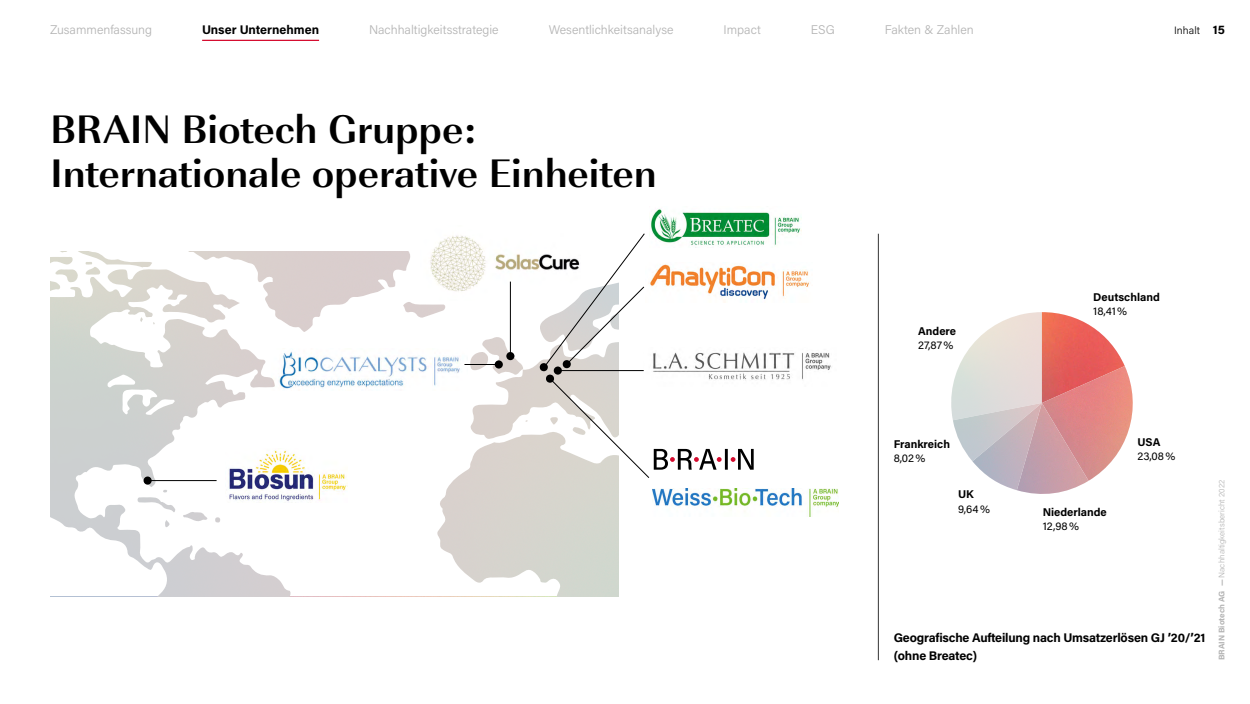
<style>
.page{position:relative;width:1250px;height:704px;background:#fff}
.page>*{position:absolute;margin:0;border:0;box-sizing:border-box;transform-origin:0 0}
.t1{font:700 41.25px/43.8px "Imperial URW";color:#000}
.t2{font:300 12.5px "Acumin Pro";color:#b3b3b3}
.t3{font:700 12.5px/18.1px "Acumin Pro";letter-spacing:-.015em;color:#000}
.t4{font:700 11.25px "Acumin Pro";color:#000}
.t5{font:11.25px "Acumin Pro";letter-spacing:.005em;color:#000}
.t6{font:300 10.62px "Acumin Pro";letter-spacing:.01em;color:#000}
.t7{font:300 8.12px "Acumin Pro";color:#b3b3b3}
.s1{font-weight:700;font-size:12.5px}
.s2{font-weight:700}
</style>
<div class="page">
<img style="left:50px;top:251px;width:569px;height:345px">
<hr style="left:878px;top:233px;width:1px;height:426px;background:#333">
<img style="left:754px;top:269px;width:56px;height:31px">
<img style="left:272px;top:348px;width:195px;height:42px">
<img style="left:226px;top:448px;width:122px;height:54px">
<img style="left:754px;top:352px;width:78px;height:28px">
<img style="left:652px;top:488px;width:187px;height:28px">
<img style="left:420px;top:236px;width:119px;height:64px">
<div style="left:144px;top:476px;width:8px;height:8px;background:#000;border-radius:50%"></div>
<div style="left:495px;top:360px;width:8px;height:8px;background:#000;border-radius:50%"></div>
<div style="left:506px;top:352px;width:8px;height:8px;background:#000;border-radius:50%"></div>
<hr style="left:148px;top:480px;width:69px;height:1px;background:#000">
<hr style="left:464px;top:364px;width:35px;height:1px;background:#000">
<hr style="left:510px;top:281px;width:1px;height:73px;background:#000">
<svg style="left:539px;top:233px;width:215px;height:245px"></svg>
<svg style="left:951px;top:312px;width:182px;height:182px"></svg>
<img style="left:1042px;top:312px;width:83px;height:90px">
<img style="left:649px;top:209px;width:152px;height:38px">
<hr style="left:202px;top:40px;width:117px;height:1px;background:#d50c2f">
<p class="t2" style="left:50px;top:21px;width:104px">Zusammenfassung</p>
<p class="t3" style="left:202px;top:20px;width:118px">Unser Unternehmen</p>
<p class="t2" style="left:369px;top:21px;width:131px">Nachhaltigkeitsstrategie</p>
<p class="t2" style="left:549px;top:21px;width:126px">Wesentlichkeitsanalyse</p>
<p class="t2" style="left:724px;top:21px;width:39px">Impact</p>
<p class="t2" style="left:811px;top:21px;width:25px">ESG</p>
<p class="t2" style="left:885px;top:21px;width:91px">Fakten &amp; Zahlen</p>
<h1 class="t1" style="left:50px;top:105px;width:608px">BRAIN Biotech Gruppe:<br>Internationale operative Einheiten</h1>
<p class="t4" style="left:918px;top:323px;width:40px">Andere</p>
<p class="t5" style="left:918px;top:337px;width:37px">27,87%</p>
<p class="t4" style="left:894px;top:436px;width:58px">Frankreich</p>
<p class="t5" style="left:894px;top:450px;width:33px">8,02%</p>
<p class="t6" style="left:1174px;top:23px;width:52px">Inhalt <span class="s1">15</span></p>
<p class="t4" style="left:1093px;top:289px;width:68px">Deutschland</p>
<p class="t5" style="left:1093px;top:303px;width:35px">18,41%</p>
<p class="t4" style="left:1138px;top:434px;width:25px">USA</p>
<p class="t5" style="left:1138px;top:448px;width:39px">23,08%</p>
<p class="t4" style="left:958px;top:486px;width:17px">UK</p>
<p class="t5" style="left:958px;top:500px;width:33px">9,64%</p>
<p class="t4" style="left:1043px;top:503px;width:66px">Niederlande</p>
<p class="t5" style="left:1043px;top:518px;width:38px">12,98%</p>
<p class="t3" style="left:894px;top:627px;width:313px">Geografische Aufteilung nach Umsatzerlösen GJ ’20/’21 (ohne Breatec)</p>
<p class="t7" style="left:1216px;top:659px;width:182px;rotate:-90deg"><span class="s2">BRAIN Biotech AG —</span> Nachhaltigkeitsbericht 2022</p>
</div>
